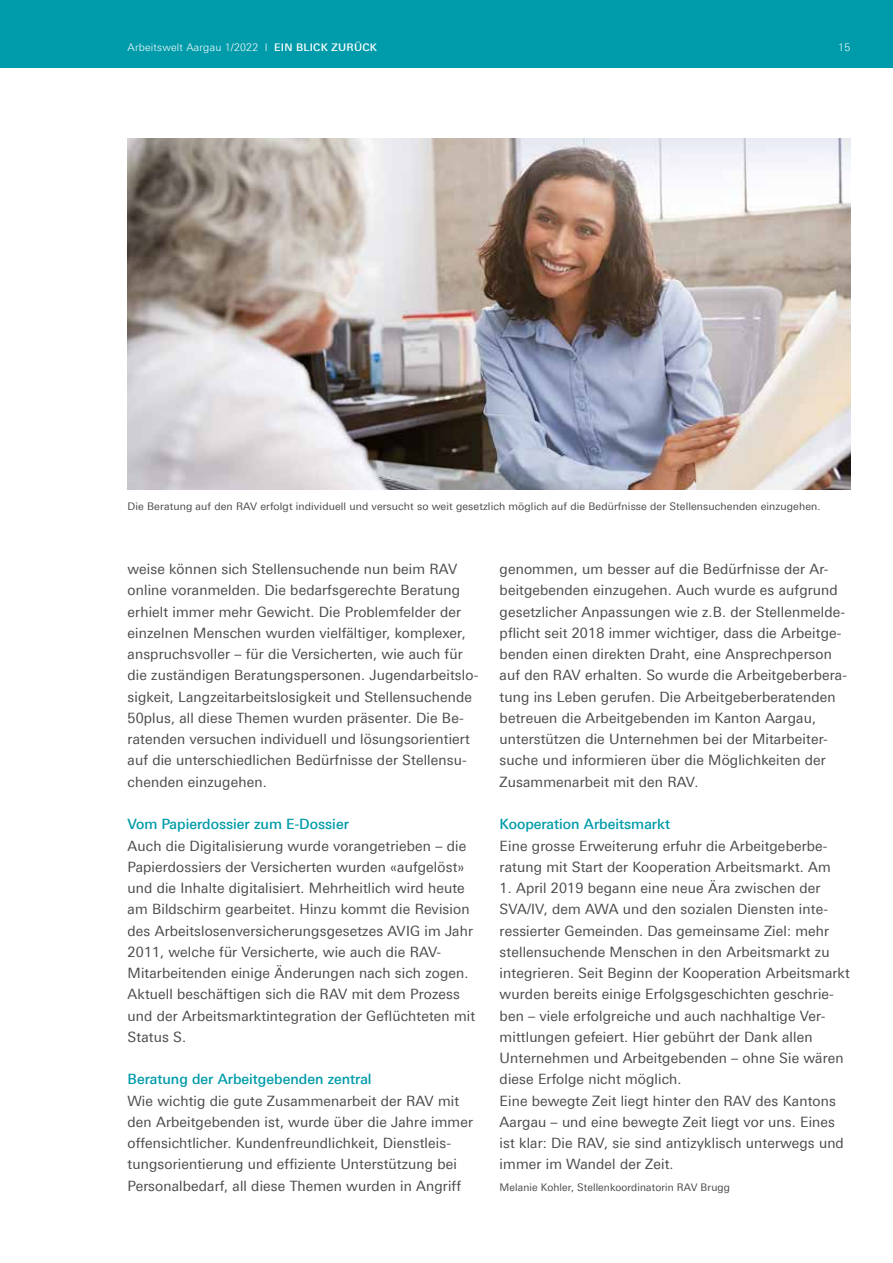
<style>
.page{position:relative;width:893px;height:1263px;background:#fff}
.page>*{position:absolute;margin:0;border:0;box-sizing:border-box;transform-origin:0 0}
.t1{font:14.25px/21.3px "Linotype Univers 430";letter-spacing:.01em;color:#4a4a49}
.t2{font:500 14.25px "Linotype Univers 530";color:#009baa}
.t3{font:10.5px "Linotype Univers 430";letter-spacing:.01em;color:#4a4a49}
.t4{font:300 10.5px "Linotype Univers 330";letter-spacing:.02em;color:#fff}
.s1{font-family:"Linotype Univers 530";font-weight:500}
</style>
<div class="page">
<img style="left:128px;top:138px;width:722px;height:351px">
<div style="left:0;top:0;width:893px;height:68px;background:#009baa"></div>
<p class="t4" style="left:128px;top:41px;width:251px">Arbeitswelt Aargau 1/2022 I <span class="s1">EIN BLICK ZURÜCK</span></p>
<p class="t4" style="left:838px;top:41px;width:13px">15</p>
<p class="t3" style="left:128px;top:500px;width:694px">Die Beratung auf den RAV erfolgt individuell und versucht so weit gesetzlich möglich auf die Bedürfnisse der Stellensuchenden einzugehen.</p>
<p class="t1" style="left:128px;top:558px;width:352px">weise können sich Stellensuchende nun beim RAV online voranmelden. Die bedarfsgerechte Beratung erhielt immer mehr Gewicht. Die Problemfelder der einzelnen Menschen wurden vielfältiger, komplexer, anspruchsvoller – für die Versicherten, wie auch für die zuständigen Beratungspersonen. Jugendarbeitslo&shy;sigkeit, Langzeitarbeitslosigkeit und Stellensuchende 50plus, all diese Themen wurden präsenter. Die Be&shy;ratenden versuchen individuell und lösungsorientiert auf die unterschiedlichen Bedürfnisse der Stellensu&shy;chenden einzugehen.</p>
<p class="t2" style="left:128px;top:816px;width:223px">Vom Papierdossier zum E-Dossier</p>
<p class="t1" style="left:128px;top:835px;width:349px">Auch die Digitalisierung wurde vorangetrieben – die Papierdossiers der Versicherten wurden «aufgelöst» und die Inhalte digitalisiert. Mehrheitlich wird heute am Bildschirm gearbeitet. Hinzu kommt die Revision des Arbeitslosenversicherungsgesetzes AVIG im Jahr 2011, welche für Versicherte, wie auch die RAV-Mitarbeitenden einige Änderungen nach sich zogen.<br>Aktuell beschäftigen sich die RAV mit dem Prozess und der Arbeitsmarktintegration der Geflüchteten mit Status S.</p>
<p class="t2" style="left:128px;top:1071px;width:246px">Beratung der Arbeitgebenden zentral</p>
<p class="t1" style="left:128px;top:1090px;width:347px">Wie wichtig die gute Zusammenarbeit der RAV mit den Arbeitgebenden ist, wurde über die Jahre immer offensichtlicher. Kundenfreundlichkeit, Dienstleis&shy;tungsorientierung und effiziente Unterstützung bei Personalbedarf, all diese Themen wurden in Angriff</p>
<p class="t1" style="left:500px;top:558px;width:349px">genommen, um besser auf die Bedürfnisse der Ar&shy;beitgebenden einzugehen. Auch wurde es aufgrund gesetzlicher Anpassungen wie z.B. der Stellenmelde&shy;pflicht seit 2018 immer wichtiger, dass die Arbeitge&shy;benden einen direkten Draht, eine Ansprechperson auf den RAV erhalten. So wurde die Arbeitgeberbera&shy;tung ins Leben gerufen. Die Arbeitgeberberatenden betreuen die Arbeitgebenden im Kanton Aargau, unterstützen die Unternehmen bei der Mitarbeiter&shy;suche und informieren über die Möglichkeiten der Zusammenarbeit mit den RAV.</p>
<p class="t2" style="left:500px;top:816px;width:172px">Kooperation Arbeitsmarkt</p>
<p class="t1" style="left:500px;top:835px;width:333px">Eine grosse Erweiterung erfuhr die Arbeitgeberbe&shy;ratung mit Start der Kooperation Arbeitsmarkt. Am</p>
<p class="t1" style="left:500px;top:877px;width:352px">1. April 2019 begann eine neue Ära zwischen der SVA/IV, dem AWA und den sozialen Diensten inte&shy;ressierter Gemeinden. Das gemeinsame Ziel: mehr stellensuchende Menschen in den Arbeitsmarkt zu integrieren. Seit Beginn der Kooperation Arbeitsmarkt wurden bereits einige Erfolgsgeschichten geschrie&shy;ben – viele erfolgreiche und auch nachhaltige Ver&shy;mittlungen gefeiert. Hier gebührt der Dank allen Unternehmen und Arbeitgebenden – ohne Sie wären diese Erfolge nicht möglich.<br>Eine bewegte Zeit liegt hinter den RAV des Kantons Aargau – und eine bewegte Zeit liegt vor uns. Eines ist klar: Die RAV, sie sind antizyklisch unterwegs und immer im Wandel der Zeit.</p>
<p class="t3" style="left:500px;top:1181px;width:232px">Melanie Kohler, Stellenkoordinatorin RAV Brugg</p>
</div>
